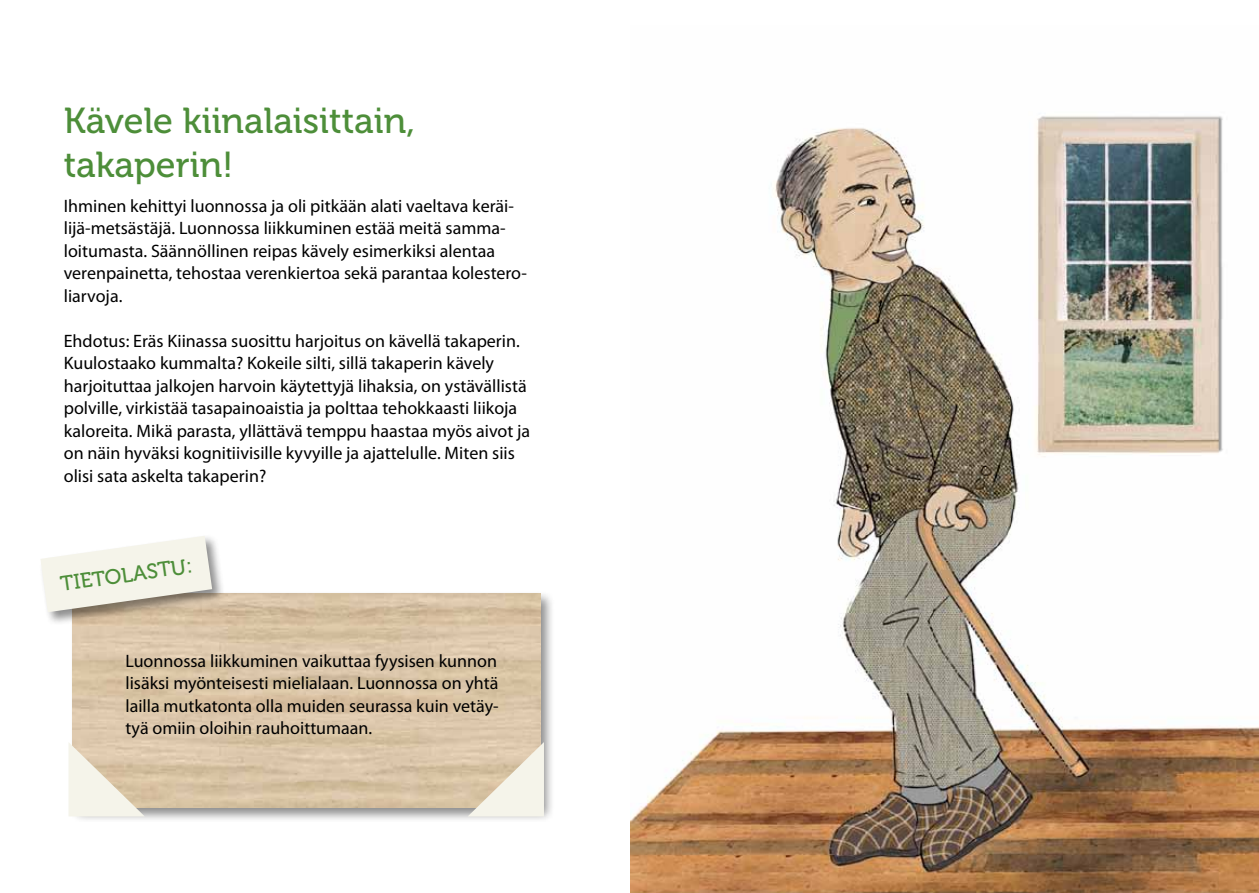
<style>
.page{position:relative;width:1259px;height:893px;background:#fff}
.page>*{position:absolute;margin:0;border:0;box-sizing:border-box;transform-origin:0 0}
.t1{font:36px/43.2px "Museo 500";color:#4d8e39}
.t2{font:21px "Museo 500";color:#4d8e39}
.t3{font:18px/22.5px "Myriad Pro";color:#000}
</style>
<div class="page">
<img style="left:630px;top:116px;width:629px;height:777px">
<div style="left:69px;top:590px;width:486px;height:233px;background:#000;opacity:.45"></div>
<img style="left:72px;top:593px;width:468px;height:215px">
<svg style="left:468px;top:742px;width:76px;height:74px;background:#e7dcc9"></svg>
<svg style="left:68px;top:742px;width:77px;height:74px;background:#e7dcc9"></svg>
<div style="left:39px;top:534px;width:187px;height:92px;background:#000;opacity:.45"></div>
<svg style="left:40px;top:536px;width:172px;height:76px"></svg>
<h1 class="t1" style="left:64px;top:100px;width:353px">Kävele kiinalaisittain, takaperin!</h1>
<p class="t3" style="left:64px;top:194px;width:465px">Ihminen kehittyi luonnossa ja oli pitkään alati vaeltava keräi&shy;lijä-metsästäjä. Luonnossa liikkuminen estää meitä samma&shy;loitumasta. Säännöllinen reipas kävely esimerkiksi alentaa verenpainetta, tehostaa verenkiertoa sekä parantaa kolestero&shy;liarvoja.</p>
<p class="t3" style="left:64px;top:329px;width:468px">Ehdotus: Eräs Kiinassa suosittu harjoitus on kävellä takaperin.<br>Kuulostaako kummalta? Kokeile silti, sillä takaperin kävely harjoituttaa jalkojen harvoin käytettyjä lihaksia, on ystävällistä polville, virkistää tasapainoaistia ja polttaa tehokkaasti liikoja kaloreita. Mikä parasta, yllättävä temppu haastaa myös aivot ja on näin hyväksi kognitiivisille kyvyille ja ajattelulle. Miten siis olisi sata askelta takaperin?</p>
<p class="t2" style="left:59px;top:572px;width:134px;rotate:-8deg">Tietolastu:</p>
<p class="t3" style="left:125px;top:649px;width:375px;text-align:justify">Luonnossa liikkuminen vaikuttaa fyysisen kunnon lisäksi myönteisesti mielialaan. Luonnossa on yhtä lailla mutkatonta olla muiden seurassa kuin vetäy&shy;tyä omiin oloihin rauhoittumaan.</p>
</div>
